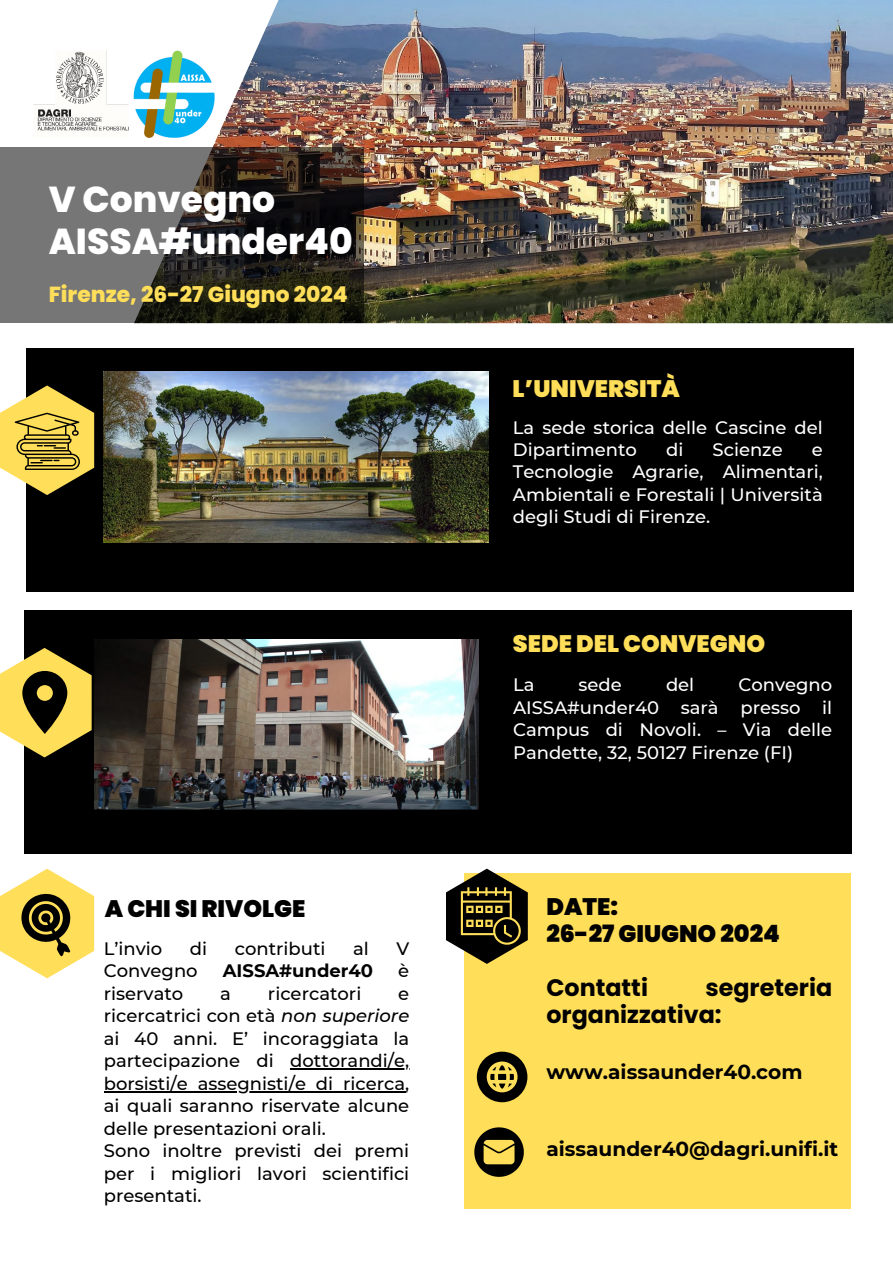
<style>
.page{position:relative;width:893px;height:1264px;background:#fff}
.page>*{position:absolute;margin:0;border:0;box-sizing:border-box;transform-origin:0 0}
.t1{font:800 36px/42.2px "Poppins";color:#fff}
.t2{font:900 23.85px "Poppins";color:#000}
.t3{font:700 23.85px/27px "Poppins";color:#000}
.t4{font:900 23.85px "Poppins";color:#ffde59}
.t5{font:800 21.75px "Poppins";color:#ffde59}
.t6{font:700 20.1px "Montserrat";color:#000}
.t7{font:500 18px/22.5px "Montserrat";color:#000;text-align:justify}
.t8{font:500 18px/22.5px "Montserrat";color:#fff;text-align:justify}
.t9{font:700 18px "Montserrat";color:#000}
.s1{font-style:italic}
</style>
<div class="page">
<div style="left:26px;top:348px;width:827px;height:243px;background:#000"></div>
<div style="left:24px;top:610px;width:827px;height:244px;background:#000"></div>
<svg style="left:0;top:869px;width:94px;height:109px"></svg>
<img style="left:104px;top:371px;width:384px;height:171px">
<img style="left:146px;top:0;width:746px;height:323px">
<svg style="left:0;top:147px;width:364px;height:176px;background:#4a4844"></svg>
<img style="left:33px;top:51px;width:95px;height:80px">
<img style="left:134px;top:51px;width:83px;height:86px">
<img style="left:94px;top:640px;width:385px;height:169px">
<svg style="left:0;top:648px;width:92px;height:109px"></svg>
<svg style="left:0;top:385px;width:94px;height:110px"></svg>
<div style="left:464px;top:873px;width:387px;height:335px;background:#ffde59"></div>
<svg style="left:446px;top:868px;width:82px;height:95px"></svg>
<svg style="left:474px;top:1127px;width:49px;height:49px"></svg>
<svg style="left:477px;top:1051px;width:50px;height:51px"></svg>
<hr style="left:290px;top:1068px;width:119px;height:1px;background:#000">
<hr style="left:104px;top:1090px;width:301px;height:2px;background:#000">
<p class="t1" style="left:49px;top:178px;width:305px">V Convegno<br>AISSA#under40</p>
<p class="t5" style="left:49px;top:279px;width:300px">Firenze, 26-27 Giugno 2024</p>
<p class="t2" style="left:105px;top:892px;width:202px">A CHI SI RIVOLGE</p>
<p class="t7" style="left:104px;top:937px;width:60px">L’invio</p>
<p class="t7" style="left:190px;top:937px;width:19px">di</p>
<p class="t7" style="left:235px;top:937px;width:92px">contributi</p>
<p class="t7" style="left:353px;top:937px;width:17px">al</p>
<p class="t7" style="left:396px;top:937px;width:14px">V</p>
<p class="t7" style="left:104px;top:959px;width:95px">Convegno</p>
<p class="t9" style="left:223px;top:960px;width:152px">AISSA#under40</p>
<p class="t7" style="left:398px;top:959px;width:13px">è</p>
<p class="t7" style="left:104px;top:982px;width:81px">riservato</p>
<p class="t7" style="left:220px;top:982px;width:12px">a</p>
<p class="t7" style="left:268px;top:982px;width:95px">ricercatori</p>
<p class="t7" style="left:104px;top:982px;width:307px;text-indent:294px">e ricercatrici con età <span class="s1">non superiore </span>ai 40 anni. E’ incoraggiata la partecipazione di dottorandi/e, borsisti/e assegnisti/e di ricerca, ai quali saranno riservate alcune delle presentazioni orali.</p>
<p class="t7" style="left:104px;top:1139px;width:307px">Sono inoltre previsti dei premi per i migliori lavori scientifici presentati.</p>
<p class="t4" style="left:512px;top:371px;width:169px">L’UNIVERSITÀ</p>
<p class="t8" style="left:513px;top:416px;width:311px">La sede storica delle Cascine del<br>Dipartimento</p>
<p class="t8" style="left:666px;top:438px;width:19px">di</p>
<p class="t8" style="left:712px;top:438px;width:72px">Scienze</p>
<p class="t8" style="left:513px;top:438px;width:311px;text-indent:299px">e Tecnologie Agrarie, Alimentari, Ambientali e Forestali | Università degli Studi di Firenze.</p>
<p class="t4" style="left:513px;top:626px;width:254px">SEDE DEL CONVEGNO</p>
<p class="t8" style="left:513px;top:673px;width:23px">La</p>
<p class="t8" style="left:578px;top:673px;width:45px">sede</p>
<p class="t8" style="left:666px;top:673px;width:30px">del</p>
<p class="t8" style="left:513px;top:673px;width:321px;text-indent:225px">Convegno AISSA#under40 sarà presso il Campus di Novoli. – Via delle Pandette, 32, 50127 Firenze (FI)</p>
<p class="t2" style="left:546px;top:889px;width:73px">DATE:</p>
<p class="t2" style="left:546px;top:916px;width:235px">26-27 GIUGNO 2024</p>
<p class="t3" style="left:546px;top:973px;width:103px">Contatti</p>
<p class="t3" style="left:546px;top:973px;width:287px;text-indent:159px">segreteria organizzativa:</p>
<p class="t6" style="left:546px;top:1059px;width:257px">www.aissaunder40.com</p>
<p class="t6" style="left:546px;top:1136px;width:293px">aissaunder40@dagri.unifi.it</p>
</div>
